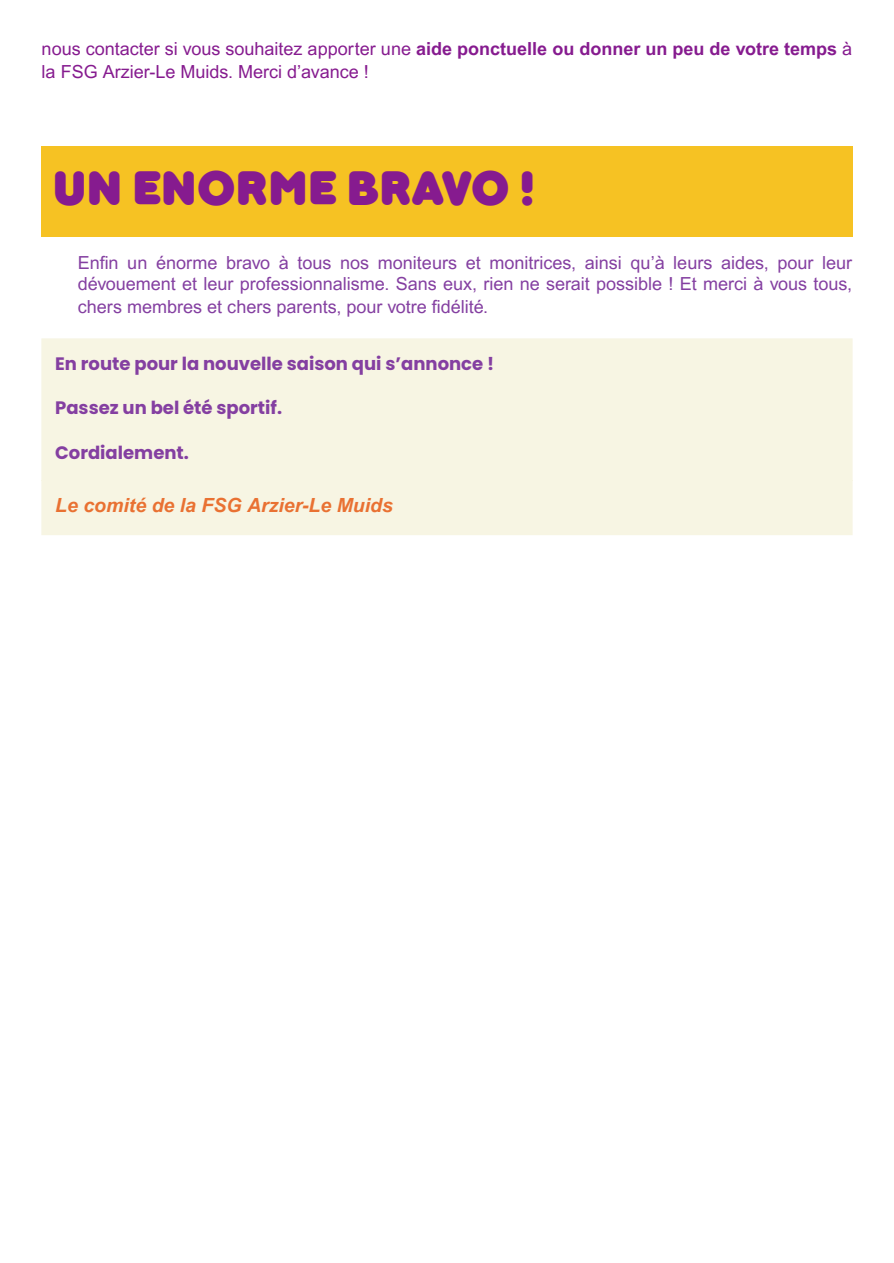
<style>
.page{position:relative;width:894px;height:1263px;background:#fff}
.page>*{position:absolute;margin:0;border:0;box-sizing:border-box;transform-origin:0 0}
.t1{font:48px "TT Milks Casual Pie Base";color:#861b8f}
.t2{font:italic 700 19.5px "Arial MT Pro";color:#e97132}
.t3{font:18px/21.9px "Arial MT Pro";color:#843fa1;text-align:justify}
.t4{font:18px/22.5px "Arial MT Pro";color:#861b8f}
.t5{font:700 18px "Poppins";color:#843fa1}
.s1{font-weight:700}
</style>
<div class="page">
<div style="left:42px;top:146px;width:810px;height:90px;background:#f6c223"></div>
<div style="left:42px;top:339px;width:810px;height:196px;background:#f7f5e3"></div>
<p class="t4" style="left:42px;top:40px;width:811px">nous contacter si vous souhaitez apporter une <span class="s1">aide ponctuelle ou donner un peu de votre temps</span> à la FSG Arzier-Le Muids. Merci d’avance !</p>
<p class="t1" style="left:53px;top:162px;width:484px">UN ENORME BRAVO !</p>
<p class="t3" style="left:78px;top:254px;width:775px">Enfi n un énorme bravo à tous nos moniteurs et monitrices, ainsi qu’à leurs aides, pour leur dévouement et leur professionnalisme. Sans eux, rien ne serait possible ! Et merci à vous tous, chers membres et chers parents, pour votre fidélité.</p>
<p class="t5" style="left:55px;top:351px;width:440px">En route pour la nouvelle saison qui s’annonce !</p>
<p class="t5" style="left:55px;top:395px;width:228px">Passez un bel été sportif.</p>
<p class="t5" style="left:55px;top:440px;width:135px">Cordialement.</p>
<p class="t2" style="left:55px;top:498px;width:339px">Le comité de la FSG Arzier-Le Muids</p>
</div>
